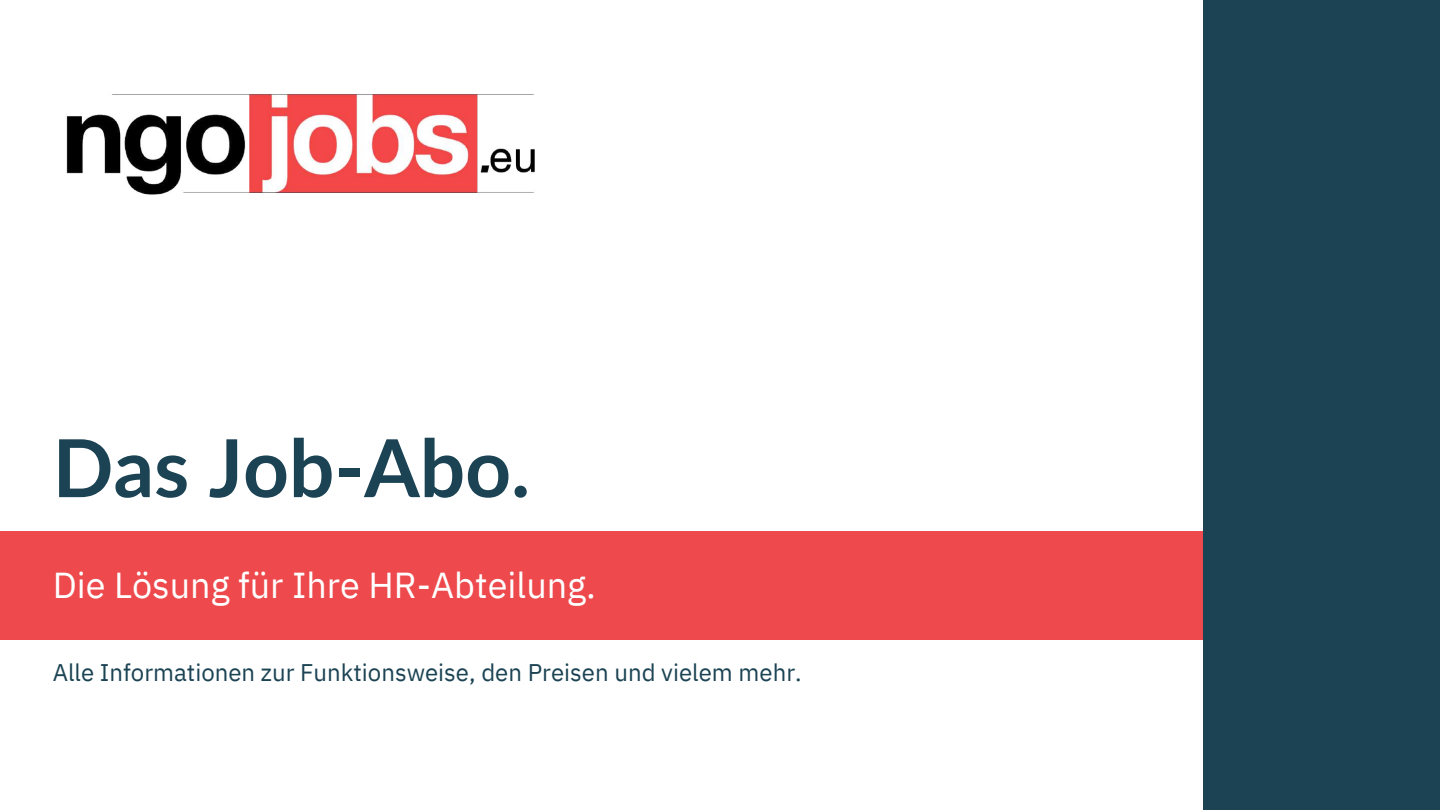
<style>
.page{position:relative;width:1440px;height:810px;background:#fff}
.page>*{position:absolute;margin:0;border:0;box-sizing:border-box;transform-origin:0 0}
.t1{font:700 80px "Lato";color:#1b4353}
.t2{font:36px "IBM Plex Sans";color:#fff}
.t3{font:24px "IBM Plex Sans";color:#1b4353}
</style>
<div class="page">
<img style="left:66px;top:94px;width:469px;height:101px">
<div style="left:0;top:531px;width:1432px;height:109px;background:#ee494c"></div>
<div style="left:1204px;top:0;width:236px;height:810px;background:#1b4353"></div>
<h1 class="t1" style="left:53px;top:418px;width:479px">Das Job-Abo.</h1>
<h2 class="t2" style="left:53px;top:561px;width:545px">Die Lösung für Ihre HR-Abteilung.</h2>
<p class="t3" style="left:53px;top:656px;width:751px">Alle Informationen zur Funktionsweise, den Preisen und vielem mehr.</p>
</div>
